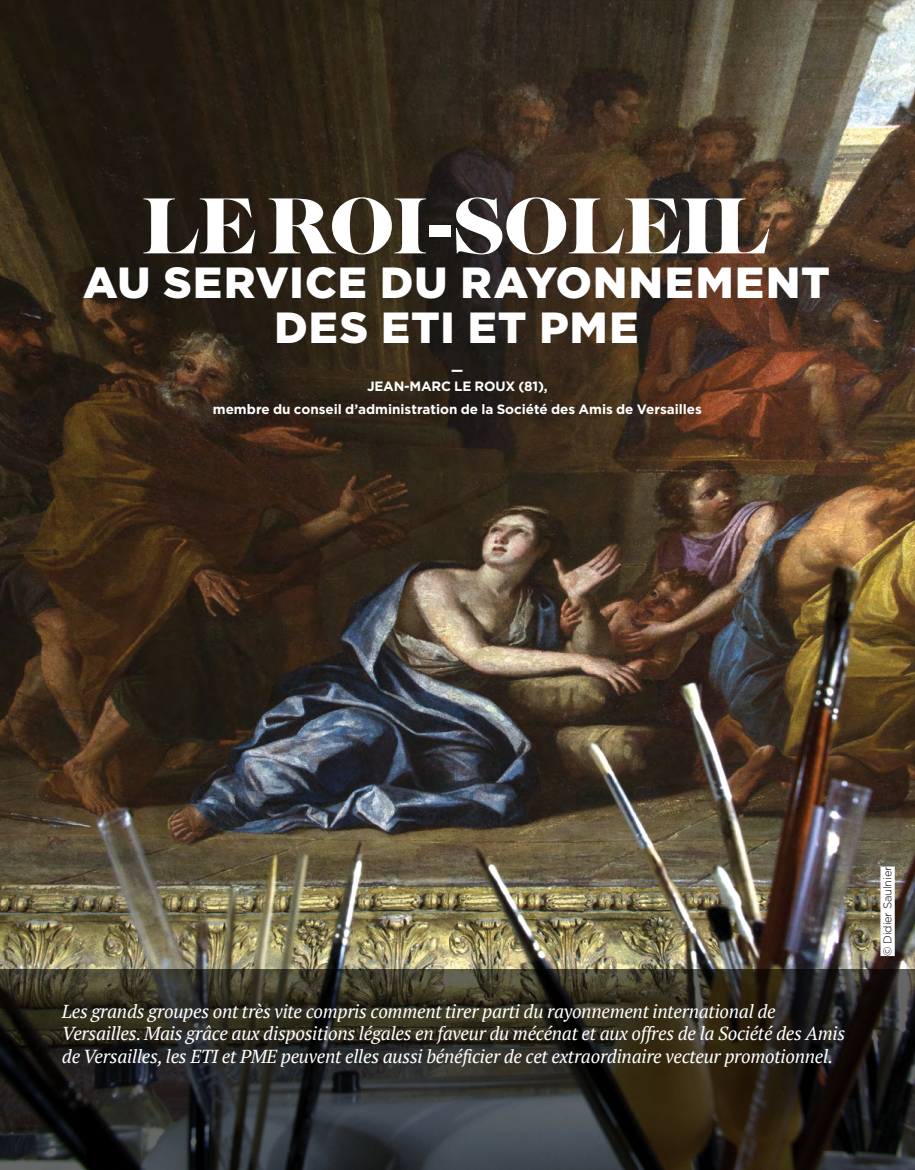
<style>
.page{position:relative;width:915px;height:1170px;background:#fff}
.page>*{position:absolute;margin:0;border:0;box-sizing:border-box;transform-origin:0 0}
.t1{font:79.5px "Caslon Graphique SHOP";letter-spacing:-.005em;color:#fff}
.t2{font:900 43.5px/45px "Gotham";letter-spacing:.025em;color:#fff;text-align:center}
.t3{font:italic 18.75px/22.5px "PT Serif";letter-spacing:-.015em;color:#fff}
.t4{font:900 18px "Gotham";color:#fff}
.t5{font:700 13.5px/22.5px "Gotham";color:#fff;text-align:center}
.t6{font:300 11.25px "Gotham";letter-spacing:-.02em;color:#000}
</style>
<div class="page">
<img style="left:0;top:0;width:914px;height:1169px">
<svg style="left:1px;top:968px;width:913px;height:201px;background:#2b2a24"></svg>
<div style="left:880px;top:866px;width:14px;height:89px;background:#fff"></div>
<h1 class="t1" style="left:143px;top:183px;width:628px">LE ROI-SOLEIL</h1>
<h2 class="t2" style="left:83px;top:260px;width:747px">AU SERVICE DU RAYONNEMENT<br>DES ETI ET PME</h2>
<p class="t4" style="left:452px;top:350px;width:12px">_</p>
<p class="t5" style="left:213px;top:375px;width:490px">JEAN-MARC LE ROUX (81),<br>membre du conseil d’administration de la Société des Amis de Versailles</p>
<p class="t3" style="left:62px;top:999px;width:784px">Les grands groupes ont très vite compris comment tirer parti du rayonnement international de<br>Versailles. Mais grâce aux dispositions légales en faveur du mécénat et aux offres de la Société des Amis de Versailles, les ETI et PME peuvent elles aussi bénéficier de cet extraordinaire vecteur promotionnel.</p>
<p class="t6" style="left:879px;top:955px;width:91px;rotate:-90deg">© Didier Saulnier</p>
</div>
